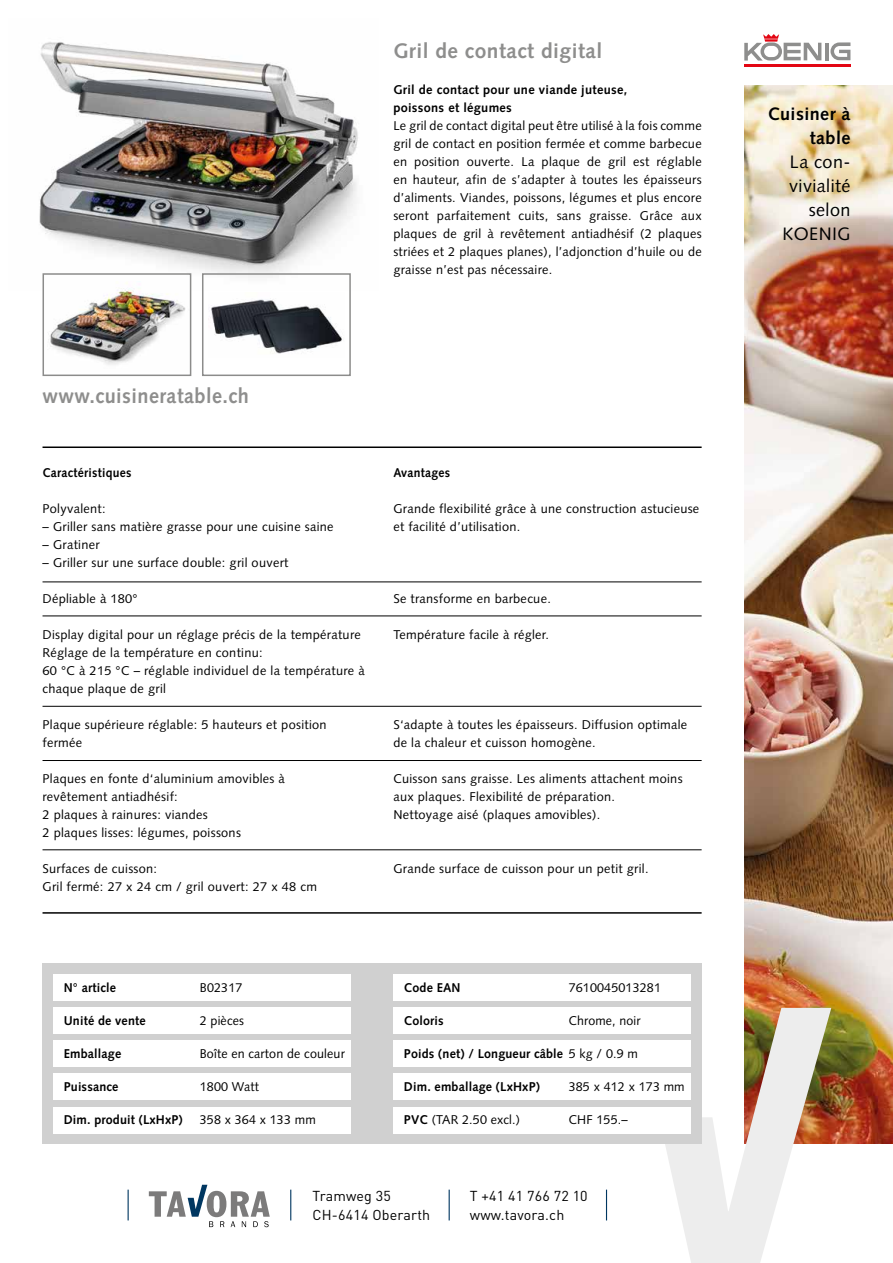
<style>
.page{position:relative;width:893px;height:1263px;background:#fff}
.page>*{position:absolute;margin:0;border:0;box-sizing:border-box;transform-origin:0 0}
.t1{font:700 21px "Syntax LT Std";letter-spacing:.025em;color:#8e8e8d;scale:.95 1}
.t2{font:700 21px "Syntax LT Std";letter-spacing:.025em;color:#8e8e8d}
.t3{font:18px/24px "Syntax LT Std";letter-spacing:.025em;color:#000;text-align:right}
.t4{font:700 18px/24px "Syntax LT Std";letter-spacing:.025em;color:#000;text-align:right}
.t5{font:14.25px "DIN Pro";letter-spacing:.01em;color:#000}
.t6{font:12.75px/18px "Syntax LT Std";letter-spacing:.025em;color:#000}
.t7{font:700 12.75px/18px "Syntax LT Std";letter-spacing:.015em;color:#000}
.t8{font:700 12.75px "Syntax LT Std";letter-spacing:.015em;color:#000;scale:.95 1}
.s1{font-weight:400}
.s2{font-weight:700}
</style>
<div class="page">
<img style="left:744px;top:85px;width:149px;height:1059px">
<svg style="left:665px;top:1008px;width:166px;height:255px"></svg>
<hr style="left:128px;top:1189px;width:1px;height:31px;background:#003761">
<hr style="left:290px;top:1189px;width:1px;height:31px;background:#003761">
<hr style="left:449px;top:1189px;width:1px;height:31px;background:#003761">
<hr style="left:606px;top:1189px;width:1px;height:31px;background:#003761">
<svg style="left:149px;top:1185px;width:121px;height:42px"></svg>
<hr style="left:825px;top:43px;width:3px;height:17px;background:#8e8e8d">
<svg style="left:744px;top:34px;width:77px;height:27px"></svg>
<hr style="left:744px;top:64px;width:106px;height:3px;background:#e30613">
<svg style="left:830px;top:42px;width:20px;height:18px"></svg>
<div style="left:43px;top:963px;width:659px;height:181px;background:#d0d0d0"></div>
<div style="left:53px;top:974px;width:638px;height:26px;background:#fff"></div>
<div style="left:53px;top:1007px;width:638px;height:26px;background:#fff"></div>
<div style="left:53px;top:1040px;width:638px;height:26px;background:#fff"></div>
<div style="left:53px;top:1073px;width:638px;height:26px;background:#fff"></div>
<div style="left:53px;top:1107px;width:638px;height:26px;background:#fff"></div>
<div style="left:352px;top:964px;width:41px;height:179px;background:#d0d0d0"></div>
<hr style="left:43px;top:446px;width:659px;height:2px;background:#000">
<img style="left:39px;top:42px;width:319px;height:248px">
<img style="left:46px;top:282px;width:142px;height:83px">
<div style="left:43px;top:273px;width:148px;height:103px;border:2px solid #8c8c8b"></div>
<img style="left:211px;top:299px;width:131px;height:55px">
<div style="left:202px;top:273px;width:149px;height:103px;border:2px solid #8c8c8b"></div>
<hr style="left:43px;top:912px;width:659px;height:2px;background:#000">
<hr style="left:43px;top:581px;width:659px;height:1px;background:#000">
<hr style="left:43px;top:615px;width:659px;height:1px;background:#000">
<hr style="left:43px;top:760px;width:659px;height:1px;background:#000">
<hr style="left:43px;top:706px;width:659px;height:1px;background:#000">
<hr style="left:43px;top:849px;width:659px;height:1px;background:#000">
<h1 class="t2" style="left:393px;top:39px;width:210px">Gril de contact digital</h1>
<p class="t7" style="left:393px;top:81px;width:235px">Gril de contact pour une viande juteuse, poissons et légumes</p>
<p class="t6" style="left:393px;top:117px;width:310px;text-align:justify">Le gril de contact digital peut être utilisé à la fois comme gril de contact en position fermée et comme barbecue en position ouverte. La plaque de gril est réglable en hauteur, afin de s’adapter à toutes les épaisseurs d’aliments. Viandes, poissons, légumes et plus encore seront parfaitement cuits, sans graisse. Grâce aux plaques de gril à revêtement antiadhésif (2 plaques striées et 2 plaques planes), l’adjonction d’huile ou de graisse n’est pas nécessaire.</p>
<h1 class="t1" style="left:43px;top:383px;width:219px">www.cuisineratable.ch</h1>
<p class="t8" style="left:43px;top:466px;width:95px">Caractéristiques</p>
<p class="t6" style="left:43px;top:500px;width:65px">Polyvalent:</p>
<p class="t6" style="left:43px;top:518px;width:293px">– Griller sans matière grasse pour une cuisine saine</p>
<p class="t6" style="left:43px;top:536px;width:59px">– Gratiner</p>
<p class="t6" style="left:43px;top:554px;width:247px">– Griller sur une surface double: gril ouvert</p>
<p class="t6" style="left:43px;top:590px;width:97px">Dépliable à 180°</p>
<p class="t6" style="left:43px;top:626px;width:324px">Display digital pour un réglage précis de la température Réglage de la température en continu:<br>60 °C à 215 °C – réglable individuel de la température à chaque plaque de gril</p>
<p class="t6" style="left:43px;top:716px;width:286px">Plaque supérieure réglable: 5 hauteurs et position fermée</p>
<p class="t6" style="left:43px;top:770px;width:244px">Plaques en fonte d‘aluminium amovibles à revêtement antiadhésif:<br>2 plaques à rainures: viandes<br>2 plaques lisses: légumes, poissons</p>
<p class="t6" style="left:43px;top:860px;width:276px">Surfaces de cuisson:<br>Gril fermé: 27 x 24 cm / gril ouvert: 27 x 48 cm</p>
<p class="t8" style="left:393px;top:466px;width:61px">Avantages</p>
<p class="t6" style="left:393px;top:500px;width:307px">Grande flexibilité grâce à une construction astucieuse et facilité d’utilisation.</p>
<p class="t6" style="left:393px;top:590px;width:159px">Se transforme en barbecue.</p>
<p class="t6" style="left:393px;top:626px;width:157px">Température facile à régler.</p>
<p class="t6" style="left:393px;top:716px;width:295px">S‘adapte à toutes les épaisseurs. Diffusion optimale de la chaleur et cuisson homogène.</p>
<p class="t6" style="left:393px;top:770px;width:291px">Cuisson sans graisse. Les aliments attachent moins aux plaques. Flexibilité de préparation.<br>Nettoyage aisé (plaques amovibles).</p>
<p class="t6" style="left:393px;top:860px;width:257px">Grande surface de cuisson pour un petit gril.</p>
<p class="t7" style="left:64px;top:978px;width:54px">N° article</p>
<p class="t6" style="left:200px;top:978px;width:44px">B02317</p>
<p class="t7" style="left:64px;top:1011px;width:83px">Unité de vente</p>
<p class="t6" style="left:200px;top:1011px;width:46px">2 pièces</p>
<p class="t7" style="left:64px;top:1044px;width:59px">Emballage</p>
<p class="t6" style="left:200px;top:1044px;width:147px">Boîte en carton de couleur</p>
<p class="t7" style="left:64px;top:1077px;width:56px">Puissance</p>
<p class="t6" style="left:200px;top:1077px;width:61px">1800 Watt</p>
<p class="t7" style="left:64px;top:1110px;width:121px">Dim. produit (LxHxP)</p>
<p class="t6" style="left:200px;top:1110px;width:117px">358 x 364 x 133 mm</p>
<p class="t7" style="left:404px;top:978px;width:58px">Code EAN</p>
<p class="t6" style="left:569px;top:978px;width:94px">7610045013281</p>
<p class="t7" style="left:404px;top:1011px;width:41px">Coloris</p>
<p class="t6" style="left:569px;top:1011px;width:73px">Chrome, noir</p>
<p class="t7" style="left:404px;top:1044px;width:235px">Poids (net) / Longueur câble <span class="s1">5 kg / 0.9 m</span></p>
<p class="t7" style="left:404px;top:1077px;width:138px">Dim. emballage (LxHxP)</p>
<p class="t6" style="left:569px;top:1077px;width:117px">385 x 412 x 173 mm</p>
<p class="t6" style="left:404px;top:1110px;width:118px"><span class="s2">PVC</span> (TAR 2.50 excl.)</p>
<p class="t6" style="left:569px;top:1110px;width:60px">CHF 155.–</p>
<p class="t5" style="left:313px;top:1184px;width:80px">Tramweg 35</p>
<p class="t5" style="left:470px;top:1184px;width:119px">T +41 41 766 72 10</p>
<p class="t5" style="left:313px;top:1204px;width:119px">CH-6414 Oberarth</p>
<p class="t5" style="left:470px;top:1204px;width:96px">www.tavora.ch</p>
<h2 class="t4" style="left:768px;top:102px;width:84px">Cuisiner à table</h2>
<h2 class="t3" style="left:782px;top:150px;width:70px">La con&shy;vivialité selon<br>KOENIG</h2>
</div>
